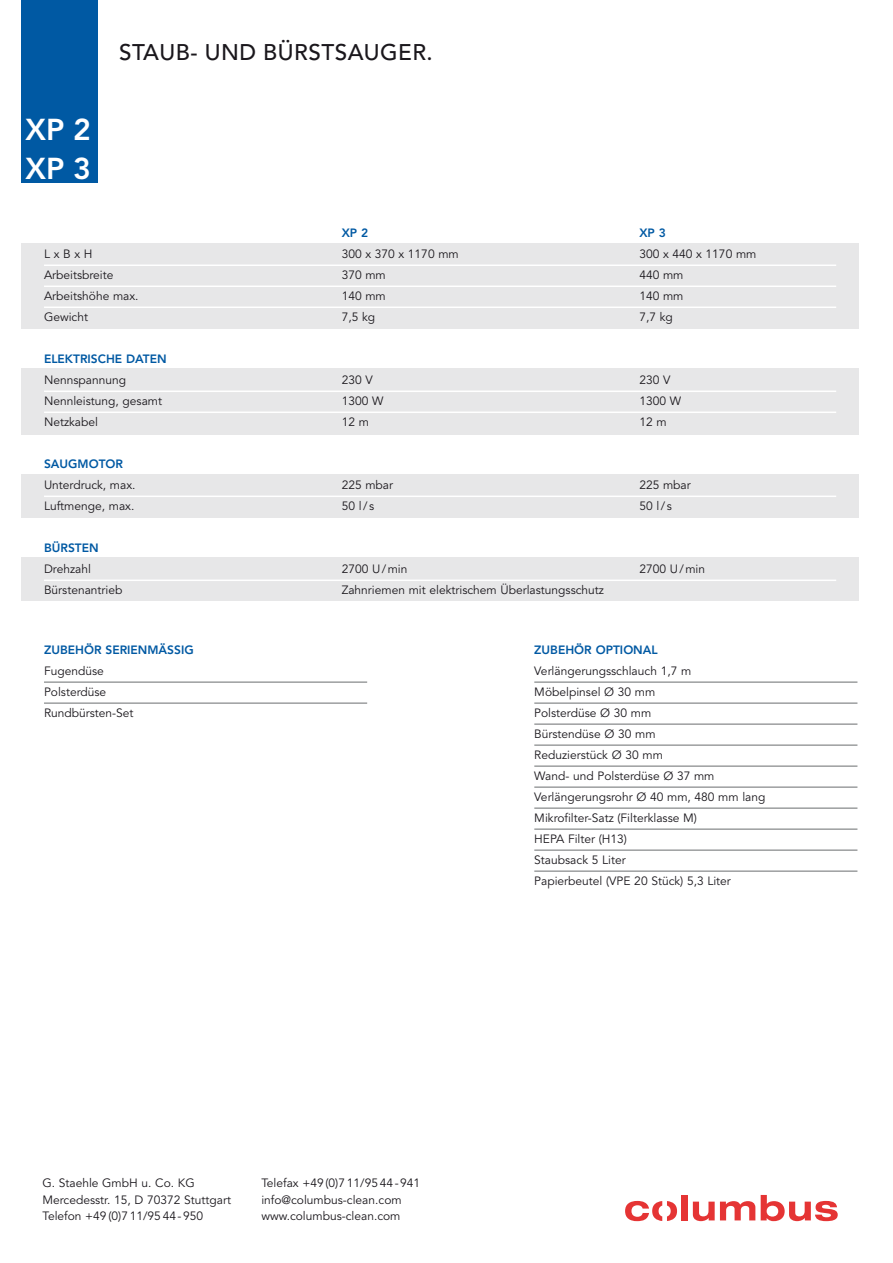
<style>
.page{position:relative;width:893px;height:1263px;background:#fff}
.page>*{position:absolute;margin:0;border:0;box-sizing:border-box;transform-origin:0 0}
.t1{font:800 30px/39px "Avenir";color:#fff}
.t2{font:500 22.5px "Avenir";letter-spacing:.02em;color:#1a171c}
.t3{font:12px/21px "Avenir";color:#1a171c}
.t4{font:800 12px "Avenir";color:#0059a3}
</style>
<div class="page">
<div style="left:681px;top:1195px;width:7px;height:25px;background:#e53434"></div>
<svg style="left:693px;top:1201px;width:62px;height:20px"></svg>
<svg style="left:761px;top:1195px;width:77px;height:26px"></svg>
<svg style="left:625px;top:1201px;width:52px;height:20px"></svg>
<hr style="left:44px;top:681px;width:323px;height:2px;background:#9c9e9f">
<hr style="left:44px;top:702px;width:323px;height:2px;background:#9c9e9f">
<hr style="left:534px;top:681px;width:323px;height:2px;background:#9c9e9f">
<hr style="left:534px;top:702px;width:323px;height:2px;background:#9c9e9f">
<hr style="left:534px;top:723px;width:323px;height:2px;background:#9c9e9f">
<hr style="left:534px;top:744px;width:323px;height:2px;background:#9c9e9f">
<hr style="left:534px;top:765px;width:323px;height:2px;background:#9c9e9f">
<hr style="left:534px;top:786px;width:323px;height:2px;background:#9c9e9f">
<hr style="left:534px;top:807px;width:323px;height:2px;background:#9c9e9f">
<hr style="left:534px;top:828px;width:323px;height:2px;background:#9c9e9f">
<hr style="left:534px;top:849px;width:323px;height:2px;background:#9c9e9f">
<hr style="left:534px;top:870px;width:323px;height:2px;background:#9c9e9f">
<div style="left:21px;top:0;width:77px;height:183px;background:#0059a3"></div>
<div style="left:21px;top:243px;width:838px;height:358px;background:#e7e7e8"></div>
<div style="left:21px;top:329px;width:838px;height:38px;background:#fff"></div>
<div style="left:21px;top:435px;width:838px;height:38px;background:#fff"></div>
<div style="left:21px;top:519px;width:838px;height:38px;background:#fff"></div>
<hr style="left:44px;top:264px;width:792px;height:2px;background:#fff">
<hr style="left:44px;top:285px;width:792px;height:2px;background:#fff">
<hr style="left:44px;top:306px;width:792px;height:2px;background:#fff">
<hr style="left:44px;top:390px;width:792px;height:2px;background:#fff">
<hr style="left:44px;top:411px;width:792px;height:2px;background:#fff">
<hr style="left:44px;top:495px;width:792px;height:2px;background:#fff">
<hr style="left:44px;top:579px;width:792px;height:2px;background:#fff">
<h1 class="t1" style="left:26px;top:110px;width:67px">XP 2<br>XP 3</h1>
<h2 class="t2" style="left:119px;top:39px;width:205px">STAUB- U ND BÜRSTSAU</h2>
<h2 class="t2" style="left:380px;top:39px;width:54px">GER.</h2>
<p class="t4" style="left:342px;top:226px;width:28px">XP 2</p>
<p class="t4" style="left:639px;top:226px;width:28px">XP 3</p>
<p class="t3" style="left:44px;top:244px;width:50px">L x B x H</p>
<p class="t3" style="left:342px;top:244px;width:119px">300 x 370 x 1170 mm</p>
<p class="t3" style="left:639px;top:244px;width:119px">300 x 440 x 1170 mm</p>
<p class="t3" style="left:44px;top:265px;width:71px">Arbeitsbreite</p>
<p class="t3" style="left:342px;top:265px;width:46px">370 mm</p>
<p class="t3" style="left:639px;top:265px;width:46px">440 mm</p>
<p class="t3" style="left:44px;top:286px;width:96px">Arbeitshöhe max.</p>
<p class="t3" style="left:342px;top:286px;width:46px">140 mm</p>
<p class="t3" style="left:639px;top:286px;width:46px">140 mm</p>
<p class="t3" style="left:44px;top:307px;width:45px">Gewicht</p>
<p class="t3" style="left:342px;top:307px;width:35px">7,5 kg</p>
<p class="t3" style="left:639px;top:307px;width:35px">7,7 kg</p>
<p class="t4" style="left:44px;top:352px;width:16px">ELEKTR</p>
<p class="t4" style="left:88px;top:352px;width:81px">ISCHE DATE N</p>
<p class="t3" style="left:44px;top:370px;width:84px">Nennspannung</p>
<p class="t3" style="left:342px;top:370px;width:33px">230 V</p>
<p class="t3" style="left:639px;top:370px;width:33px">230 V</p>
<p class="t3" style="left:44px;top:391px;width:120px">Nennleistung, gesamt</p>
<p class="t3" style="left:342px;top:391px;width:43px">1300 W</p>
<p class="t3" style="left:639px;top:391px;width:43px">1300 W</p>
<p class="t3" style="left:44px;top:412px;width:55px">Netzkabel</p>
<p class="t3" style="left:342px;top:412px;width:29px">12 m</p>
<p class="t3" style="left:639px;top:412px;width:29px">12 m</p>
<p class="t4" style="left:44px;top:457px;width:78px">SAUGMOTOR</p>
<p class="t3" style="left:44px;top:475px;width:93px">Unterdruck, max.</p>
<p class="t3" style="left:342px;top:475px;width:53px">225 mbar</p>
<p class="t3" style="left:639px;top:475px;width:53px">225 mbar</p>
<p class="t3" style="left:44px;top:496px;width:92px">Luftmenge, max.</p>
<p class="t3" style="left:342px;top:496px;width:34px">50 l/s</p>
<p class="t3" style="left:639px;top:496px;width:34px">50 l/s</p>
<p class="t4" style="left:44px;top:541px;width:25px">BÜRSTE</p>
<p class="t4" style="left:89px;top:541px;width:11px">N</p>
<p class="t3" style="left:44px;top:559px;width:48px">Drehzahl</p>
<p class="t3" style="left:342px;top:559px;width:67px">2700 U/min</p>
<p class="t3" style="left:639px;top:559px;width:67px">2700 U/min</p>
<p class="t3" style="left:44px;top:580px;width:80px">Bürstenantrieb</p>
<p class="t3" style="left:342px;top:580px;width:264px">Zahnriemen mit elektrischem Überlastungsschutz</p>
<p class="t4" style="left:44px;top:643px;width:151px">ZUBEHÖR SERIENMÄSSIG</p>
<p class="t3" style="left:44px;top:661px;width:91px">Fugendüse<br>Polsterdüse<br>Rundbürsten-Set</p>
<p class="t3" style="left:43px;top:1175px;width:190px;line-height:16.5px">G. Staehle GmbH u. Co. KG<br>Mercedesstr. 15, D 70372 Stuttgart<br>Telefon +49 (0)7 11/95 44-950</p>
<p class="t3" style="left:261px;top:1175px;width:160px;line-height:16.5px">Telefax +49 (0)7 11/95 44-941 info@columbus-clean.com www.columbus-clean.com</p>
<p class="t4" style="left:534px;top:643px;width:10px">ZUBEHÖR</p>
<p class="t4" style="left:596px;top:643px;width:56px">OPTIONAL</p>
<p class="t3" style="left:534px;top:661px;width:233px">Verlängerungsschlauch 1,7 m<br>Möbelpinsel Ø 30 mm<br>Polsterdüse Ø 30 mm<br>Bürstendüse Ø 30 mm<br>Reduzierstück Ø 30 mm<br>Wand- und Polsterdüse Ø 37 mm<br>Verlängerungsrohr Ø 40 mm, 480 mm lang<br>Mikrofilter-Satz (Filterklasse M)<br>HEPA Filter (H13)<br>Staubsack 5 Liter<br>Papierbeutel (VPE 20 Stück) 5,3 Liter</p>
</div>
